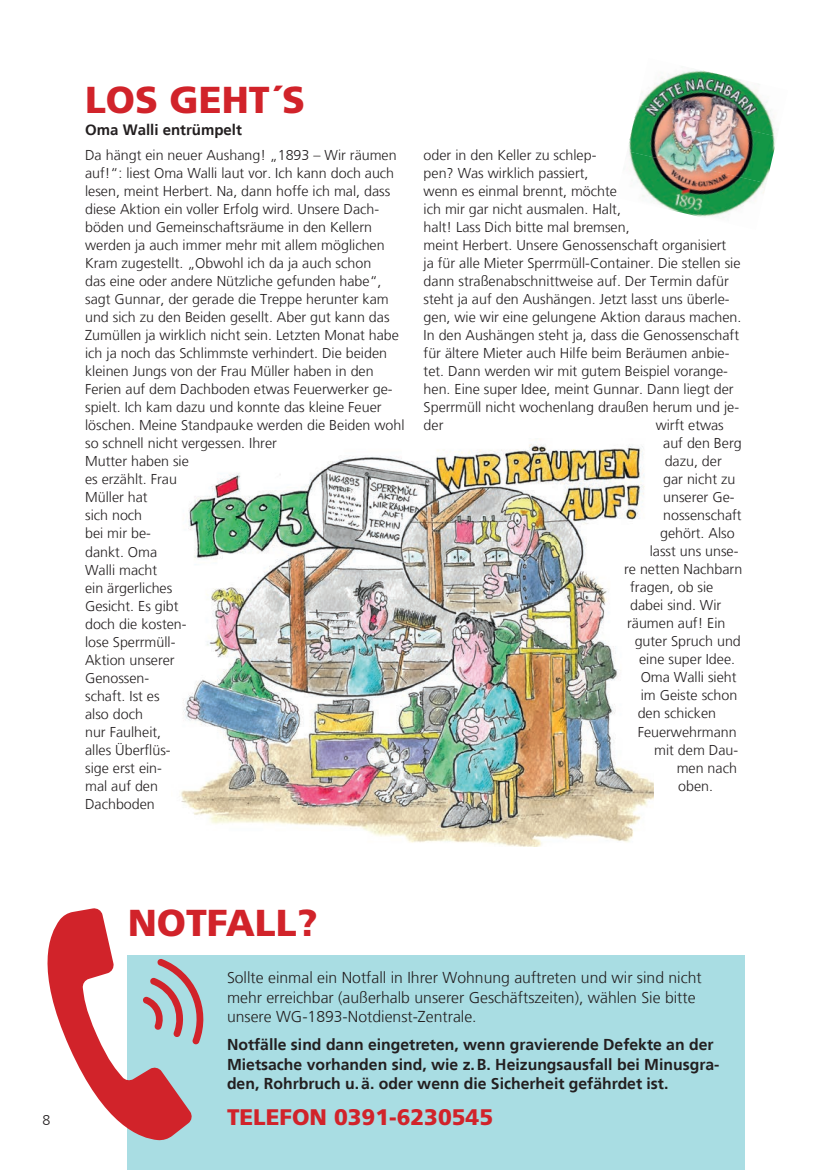
<style>
.page{position:relative;width:830px;height:1170px;background:#fff}
.page>*{position:absolute;margin:0;border:0;box-sizing:border-box;transform-origin:0 0}
.t1{font:900 37.5px "Frutiger LT Std";color:#d1232a}
.t2{font:900 22.5px "Frutiger LT Std";color:#d1232a}
.t3{font:700 15.75px/19.5px "Frutiger LT";color:#231f20}
.t4{font:300 15.75px/19.5px "Frutiger LT";color:#231f20}
.t5{font:700 15px "Frutiger LT";color:#231f20}
.t6{font:300 14.25px/18px "Frutiger LT";color:#231f20}
</style>
<div class="page">
<img style="left:180px;top:444px;width:473px;height:402px">
<div style="left:128px;top:955px;width:616px;height:214px;background:#a9dde3"></div>
<img style="left:639px;top:70px;width:129px;height:34px">
<img style="left:629px;top:104px;width:147px;height:78px">
<img style="left:629px;top:151px;width:137px;height:67px">
<svg style="left:47px;top:908px;width:157px;height:232px"></svg>
<h1 class="t1" style="left:85px;top:77px;width:221px">LOS GEHT´S</h1>
<p class="t5" style="left:85px;top:121px;width:158px">Oma Walli entrümpelt</p>
<p class="t6" style="left:85px;top:147px;width:321px">Da hängt ein neuer Aushang! „1893 – Wir räumen auf!“: liest Oma Walli laut vor. Ich kann doch auch lesen, meint Herbert. Na, dann hoffe ich mal, dass diese Aktion ein voller Erfolg wird. Unsere Dach&shy;böden und Gemeinschaftsräume in den Kellern werden ja auch immer mehr mit allem möglichen<br>Kram zugestellt. „Obwohl ich da ja auch schon<br>das eine oder andere Nützliche gefunden habe“, sagt Gunnar, der gerade die Treppe herunter kam und sich zu den Beiden gesellt. Aber gut kann das<br>Zumüllen ja wirklich nicht sein. Letzten Monat habe ich ja noch das Schlimmste verhindert. Die beiden kleinen Jungs von der Frau Müller haben in den<br>Ferien auf dem Dachboden etwas Feuerwerker ge&shy;spielt. Ich kam dazu und konnte das kleine Feuer löschen. Meine Standpauke werden die Beiden wohl so schnell nicht vergessen. Ihrer<br>Mutter haben sie<br>es erzählt. Frau<br>Müller hat<br>sich noch<br>bei mir be-<br>dankt. Oma<br>Walli macht<br>ein ärgerliches<br>Gesicht. Es gibt<br>doch die kosten-<br>lose Sperrmüll-<br>Aktion unserer<br>Genossen-<br>schaft. Ist es<br>also doch<br>nur Faulheit,<br>alles Überflüs-<br>sige erst ein-<br>mal auf den<br>Dachboden</p>
<p class="t6" style="left:423px;top:146px;width:319px">oder in den Keller zu schlep-<br>pen? Was wirklich passiert,<br>wenn es einmal brennt, möchte<br>ich mir gar nicht ausmalen. Halt,<br>halt! Lass Dich bitte mal bremsen,<br>meint Herbert. Unsere Genossenschaft organisiert<br>ja für alle Mieter Sperrmüll-Container. Die stellen sie dann straßenabschnittweise auf. Der Termin dafür steht ja auf den Aushängen. Jetzt lasst uns überle&shy;gen, wie wir eine gelungene Aktion daraus machen.<br>In den Aushängen steht ja, dass die Genossenschaft für ältere Mieter auch Hilfe beim Beräumen anbie&shy;tet. Dann werden wir mit gutem Beispiel vorange&shy;hen. Eine super Idee, meint Gunnar. Dann liegt der Sperrmüll nicht wochenlang draußen herum und je&shy;der</p>
<p class="t6" style="left:655px;top:416px;width:70px">wirft etwas</p>
<p class="t6" style="left:663px;top:434px;width:80px">auf den Berg</p>
<p class="t6" style="left:664px;top:452px;width:59px">dazu, der</p>
<p class="t6" style="left:663px;top:470px;width:74px">gar nicht zu</p>
<p class="t6" style="left:663px;top:488px;width:73px">unserer Ge-</p>
<p class="t6" style="left:663px;top:506px;width:80px">nossenschaft</p>
<p class="t6" style="left:660px;top:524px;width:76px">gehört. Also</p>
<p class="t6" style="left:649px;top:542px;width:90px">lasst uns unse-</p>
<p class="t6" style="left:624px;top:560px;width:119px">re netten Nachbarn</p>
<p class="t6" style="left:630px;top:578px;width:85px">fragen, ob sie</p>
<p class="t6" style="left:630px;top:596px;width:93px">dabei sind. Wir</p>
<p class="t6" style="left:627px;top:614px;width:100px">räumen auf! Ein</p>
<p class="t6" style="left:634px;top:632px;width:108px">guter Spruch und</p>
<p class="t6" style="left:639px;top:650px;width:97px">eine super Idee.</p>
<p class="t6" style="left:640px;top:668px;width:97px">Oma Walli sieht</p>
<p class="t6" style="left:640px;top:686px;width:98px">im Geiste schon</p>
<p class="t6" style="left:637px;top:704px;width:80px">den schicken</p>
<p class="t6" style="left:637px;top:722px;width:100px">Feuerwehrmann</p>
<p class="t6" style="left:654px;top:740px;width:85px">mit dem Dau-</p>
<p class="t6" style="left:676px;top:758px;width:62px">men nach</p>
<p class="t6" style="left:678px;top:776px;width:36px">oben.</p>
<p class="t6" style="left:43px;top:1111px;width:9px">8</p>
<h1 class="t1" style="left:128px;top:900px;width:191px">NOTFALL?</h1>
<p class="t4" style="left:227px;top:968px;width:476px">Sollte einmal ein Notfall in Ihrer Wohnung auftreten und wir sind nicht mehr erreichbar (außerhalb unserer Geschäftszeiten), wählen Sie bitte unsere WG-1893-Notdienst-Zentrale.</p>
<p class="t3" style="left:227px;top:1034px;width:494px">Notfälle sind dann eingetreten, wenn gravierende Defekte an der<br>Mietsache vorhanden sind, wie z. B. Heizungsausfall bei Minusgra&shy;den, Rohrbruch u. ä. oder wenn die Sicherheit gefährdet ist.</p>
<h2 class="t2" style="left:227px;top:1103px;width:267px">TELEFON 0391-6230545</h2>
</div>
